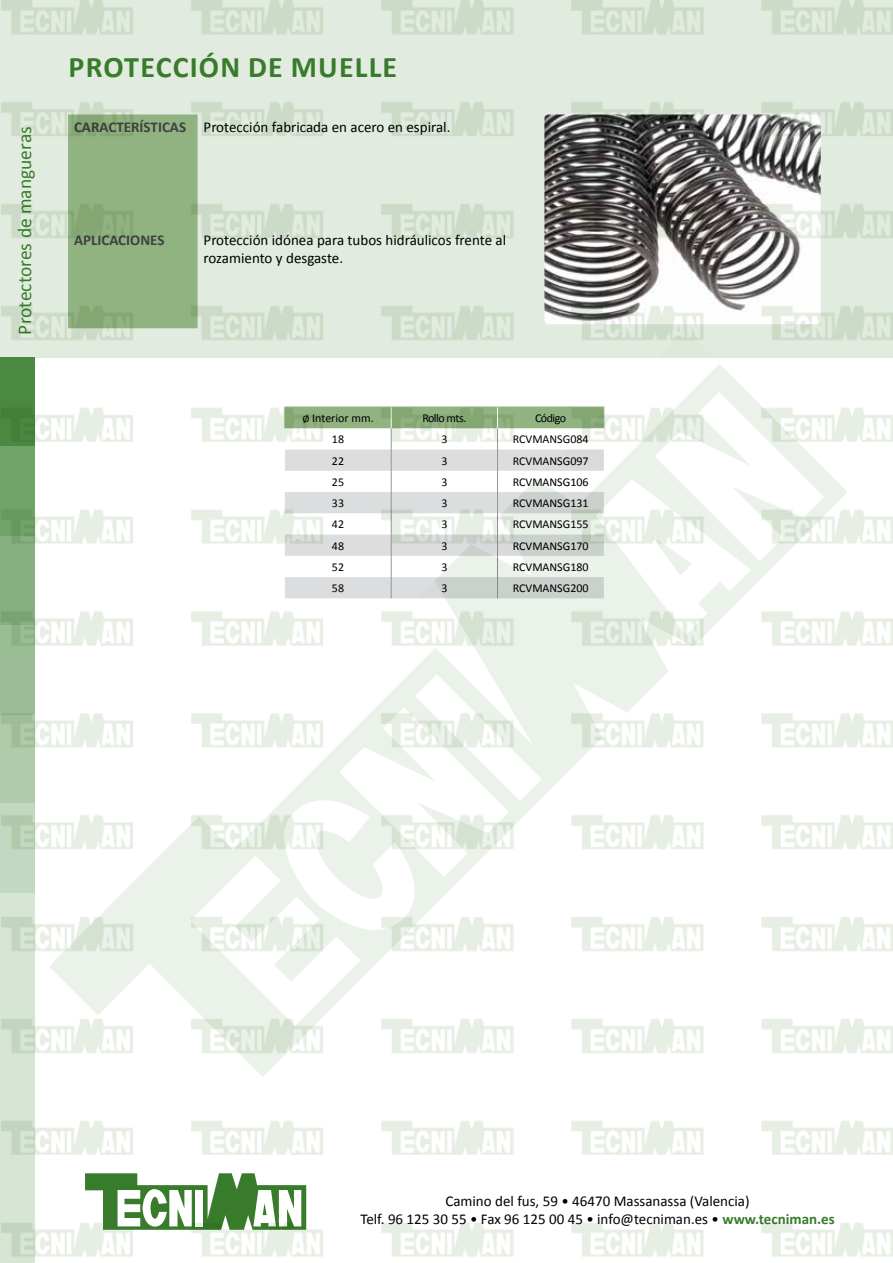
<style>
.page{position:relative;width:893px;height:1263px;background:#fff}
.page>*{position:absolute;margin:0;border:0;box-sizing:border-box;transform-origin:0 0}
.t1{font:700 30px "Calibri";letter-spacing:.04em;color:#387c2b}
.t2{font:19.5px "Calibri";color:#387c2b}
.t3{font:15px/18px "Calibri";color:#000}
.t4{font:700 15px "Calibri";color:#414042}
.t5{font:12px "Calibri";color:#000}
.t6{font:12px "Calibri";letter-spacing:-.04em;color:#000}
.s1{font-weight:700;color:#414042}
.s2{font-weight:700;color:#387c2b}
</style>
<div class="page">
<img style="left:0;top:0;width:893px;height:1263px">
<svg style="left:285px;top:392px;width:539px;height:243px"></svg>
<h2 class="t2" style="left:12px;top:334px;width:210px;rotate:-90deg">Protectores de mangueras</h2>
<h1 class="t1" style="left:69px;top:48px;width:241px">PROTECCIÓN de muelle</h1>
<p class="t3" style="left:74px;top:118px;width:378px"><span class="s1">CARACTERÍSTICAS</span> Protección fabricada en acero en espiral.</p>
<p class="t4" style="left:74px;top:230px;width:92px">APLICACIONES</p>
<p class="t3" style="left:204px;top:231px;width:304px">Protección idónea para tubos hidráulicos frente al rozamiento y desgaste.</p>
<p class="t5" style="left:312px;top:411px;width:63px">Interior mm.</p>
<p class="t6" style="left:422px;top:411px;width:46px">Rollo mts.</p>
<p class="t5" style="left:535px;top:411px;width:33px">Código</p>
<p class="t5" style="left:332px;top:432px;width:14px">18</p>
<p class="t5" style="left:441px;top:432px;width:8px">3</p>
<p class="t5" style="left:513px;top:432px;width:77px">RCVMANSG084</p>
<p class="t5" style="left:332px;top:453px;width:14px">22</p>
<p class="t5" style="left:441px;top:453px;width:8px">3</p>
<p class="t5" style="left:513px;top:453px;width:77px">RCVMANSG097</p>
<p class="t5" style="left:332px;top:474px;width:14px">25</p>
<p class="t5" style="left:441px;top:474px;width:8px">3</p>
<p class="t5" style="left:513px;top:474px;width:77px">RCVMANSG106</p>
<p class="t5" style="left:332px;top:496px;width:14px">33</p>
<p class="t5" style="left:441px;top:496px;width:8px">3</p>
<p class="t5" style="left:513px;top:496px;width:77px">RCVMANSG131</p>
<p class="t5" style="left:332px;top:517px;width:14px">42</p>
<p class="t5" style="left:441px;top:517px;width:8px">3</p>
<p class="t5" style="left:513px;top:517px;width:77px">RCVMANSG155</p>
<p class="t5" style="left:332px;top:538px;width:14px">48</p>
<p class="t5" style="left:441px;top:538px;width:8px">3</p>
<p class="t5" style="left:513px;top:538px;width:77px">RCVMANSG170</p>
<p class="t5" style="left:332px;top:559px;width:14px">52</p>
<p class="t5" style="left:441px;top:559px;width:8px">3</p>
<p class="t5" style="left:513px;top:559px;width:77px">RCVMANSG180</p>
<p class="t5" style="left:332px;top:581px;width:14px">58</p>
<p class="t5" style="left:441px;top:581px;width:8px">3</p>
<p class="t5" style="left:513px;top:581px;width:77px">RCVMANSG200</p>
<p class="t3" style="left:360px;top:1192px;width:476px;text-align:center">Camino del fus, 59 • 46470 Massanassa (Valencia)<br>Telf. 96 125 30 55 • Fax 96 125 00 45 • info@tecniman.es • <span class="s2">www.tecniman.es</span></p>
</div>
